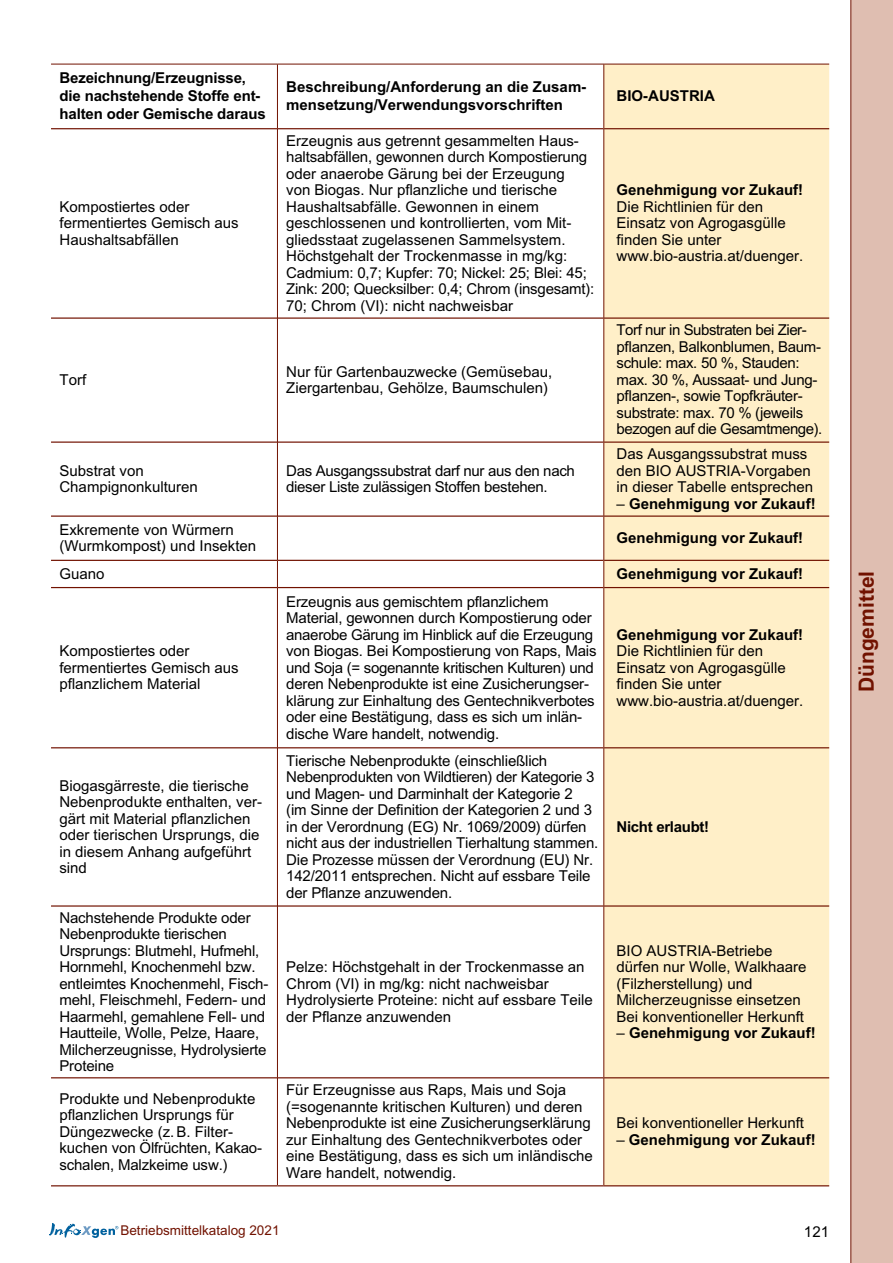
<style>
.page{position:relative;width:893px;height:1263px;background:#fff}
.page>*{position:absolute;margin:0;border:0;box-sizing:border-box;transform-origin:0 0}
.t1{font:700 21px "M Arial";color:#711200}
.t2{font:15px/16.5px "M Arial";color:#000}
.t3{font:700 15px/18px "M Arial";color:#000}
.t4{font:15px/16.5px "M Arial";letter-spacing:-.02em;color:#000}
.t5{font:700 15px "M Arial";letter-spacing:-.02em;color:#000}
.t6{font:13.5px "M Arial";color:#711200}
.s1{font-weight:400}
</style>
<div class="page">
<div style="left:850px;top:0;width:43px;height:1263px;background:#dfbeb1"></div>
<svg style="left:49px;top:1223px;width:69px;height:15px"></svg>
<svg style="left:51px;top:129px;width:552px;height:950px"></svg>
<div style="left:604px;top:65px;width:225px;height:1120px;background:#ffefc8"></div>
<svg style="left:51px;top:907px;width:552px;height:170px"></svg>
<hr style="left:51px;top:64px;width:227px;height:1px;background:#711200">
<hr style="left:277px;top:64px;width:1px;height:65px;background:#711200">
<hr style="left:604px;top:64px;width:225px;height:1px;background:#711200">
<hr style="left:277px;top:129px;width:1px;height:189px;background:#711200">
<hr style="left:277px;top:318px;width:1px;height:124px;background:#711200">
<hr style="left:277px;top:442px;width:1px;height:74px;background:#711200">
<hr style="left:277px;top:516px;width:1px;height:44px;background:#711200">
<svg style="left:277px;top:560px;width:1px;height:27px"></svg>
<hr style="left:277px;top:587px;width:1px;height:161px;background:#711200">
<hr style="left:277px;top:748px;width:1px;height:158px;background:#711200">
<hr style="left:277px;top:906px;width:1px;height:172px;background:#711200">
<hr style="left:277px;top:1078px;width:1px;height:107px;background:#711200">
<hr style="left:278px;top:64px;width:326px;height:1px;background:#711200">
<hr style="left:603px;top:64px;width:1px;height:65px;background:#711200">
<hr style="left:603px;top:129px;width:1px;height:189px;background:#711200">
<hr style="left:603px;top:318px;width:1px;height:124px;background:#711200">
<hr style="left:603px;top:442px;width:1px;height:74px;background:#711200">
<hr style="left:603px;top:516px;width:1px;height:44px;background:#711200">
<svg style="left:603px;top:560px;width:1px;height:27px"></svg>
<hr style="left:603px;top:587px;width:1px;height:161px;background:#711200">
<hr style="left:603px;top:748px;width:1px;height:158px;background:#711200">
<hr style="left:603px;top:906px;width:1px;height:172px;background:#711200">
<hr style="left:603px;top:1078px;width:1px;height:107px;background:#711200">
<hr style="left:51px;top:128px;width:226px;height:1px;background:#711200">
<hr style="left:604px;top:128px;width:225px;height:1px;background:#711200">
<hr style="left:51px;top:317px;width:226px;height:2px;background:#711200">
<hr style="left:604px;top:317px;width:225px;height:2px;background:#711200">
<hr style="left:51px;top:441px;width:226px;height:2px;background:#711200">
<hr style="left:604px;top:441px;width:225px;height:2px;background:#711200">
<hr style="left:51px;top:515px;width:226px;height:2px;background:#711200">
<hr style="left:604px;top:515px;width:225px;height:2px;background:#711200">
<hr style="left:51px;top:560px;width:226px;height:1px;background:#711200">
<hr style="left:604px;top:560px;width:225px;height:1px;background:#711200">
<hr style="left:51px;top:587px;width:226px;height:1px;background:#711200">
<hr style="left:604px;top:587px;width:225px;height:1px;background:#711200">
<hr style="left:51px;top:747px;width:226px;height:1px;background:#711200">
<hr style="left:604px;top:747px;width:225px;height:1px;background:#711200">
<hr style="left:51px;top:905px;width:226px;height:2px;background:#711200">
<hr style="left:604px;top:905px;width:225px;height:2px;background:#711200">
<hr style="left:51px;top:1077px;width:226px;height:1px;background:#711200">
<hr style="left:604px;top:1077px;width:225px;height:1px;background:#711200">
<hr style="left:51px;top:1185px;width:226px;height:1px;background:#711200">
<hr style="left:604px;top:1185px;width:225px;height:1px;background:#711200">
<hr style="left:278px;top:128px;width:325px;height:1px;background:#711200">
<hr style="left:278px;top:317px;width:325px;height:2px;background:#711200">
<hr style="left:278px;top:441px;width:325px;height:2px;background:#711200">
<hr style="left:278px;top:515px;width:325px;height:2px;background:#711200">
<hr style="left:278px;top:560px;width:325px;height:1px;background:#711200">
<hr style="left:278px;top:587px;width:325px;height:1px;background:#711200">
<hr style="left:278px;top:747px;width:325px;height:1px;background:#711200">
<hr style="left:278px;top:905px;width:325px;height:2px;background:#711200">
<hr style="left:278px;top:1077px;width:325px;height:1px;background:#711200">
<hr style="left:277px;top:1185px;width:327px;height:1px;background:#711200">
<p class="t3" style="left:60px;top:69px;width:208px">Bezeichnung/Erzeugnisse, die nachstehende Stoffe ent&shy;halten oder Gemische daraus</p>
<p class="t3" style="left:286px;top:78px;width:302px">Beschreibung/Anforderung an die Zusam&shy;mensetzung/Verwendungsvorschriften</p>
<p class="t3" style="left:617px;top:87px;width:100px">BIO-AUSTRIA</p>
<p class="t2" style="left:60px;top:198px;width:181px">Kompostiertes oder fermentiertes Gemisch aus<br>Haushaltsabfällen</p>
<p class="t2" style="left:286px;top:132px;width:310px">Erzeugnis aus getrennt gesammelten Haus&shy;haltsabfällen, gewonnen durch Kompostierung oder anaerobe Gärung bei der Erzeugung<br>von Biogas. Nur pflanzliche und tierische Haushaltsabfälle. Gewonnen in einem geschlossenen und kontrollierten, vom Mit&shy;gliedsstaat zugelassenen Sammelsystem.<br>Höchstgehalt der Trockenmasse in mg/kg:<br>Cadmium: 0,7; Kupfer: 70; Nickel: 25; Blei: 45; Zink: 200; Quecksilber: 0,4; Chrom (insgesamt):<br>70; Chrom (VI): nicht nachweisbar</p>
<p class="t2" style="left:59px;top:371px;width:28px">Torf</p>
<p class="t2" style="left:286px;top:363px;width:267px">Nur für Gartenbauzwecke (Gemüsebau,<br>Ziergartenbau, Gehölze, Baumschulen)</p>
<p class="t2" style="left:59px;top:462px;width:140px">Substrat von<br>Champignonkulturen</p>
<p class="t4" style="left:286px;top:462px;width:290px">Das Ausgangssubstrat darf nur aus den nach dieser Liste zulässigen Stoffen bestehen.</p>
<p class="t3" style="left:617px;top:181px;width:188px">Genehmigung vor Zukauf!</p>
<p class="t2" style="left:617px;top:198px;width:188px">Die Richtlinien für den<br>Einsatz von Agrogasgülle finden Sie unter www.bio-austria.at/duenger.</p>
<p class="t4" style="left:616px;top:322px;width:207px">Torf nur in Substraten bei Zier&shy;pflanzen, Balkonblumen, Baum&shy;schule: max. 50 %, Stauden: max. 30 %, Aussaat- und Jung&shy;pflanzen-, sowie Topfkräuter&shy;substrate: max. 70 % (jeweils bezogen auf die Gesamtmenge).</p>
<p class="t2" style="left:616px;top:446px;width:198px">Das Ausgangssubstrat muss den BIO AUSTRIA-Vorgaben in dieser Tabelle entsprechen</p>
<p class="t3" style="left:616px;top:494px;width:201px"><span class="s1">–</span> Genehmigung vor Zukauf!</p>
<p class="t2" style="left:59px;top:521px;width:198px">Exkremente von Würmern (Wurmkompost) und Insekten</p>
<p class="t3" style="left:616px;top:529px;width:188px">Genehmigung vor Zukauf!</p>
<p class="t2" style="left:59px;top:565px;width:47px">Guano</p>
<p class="t3" style="left:616px;top:564px;width:188px">Genehmigung vor Zukauf!</p>
<p class="t2" style="left:59px;top:642px;width:181px">Kompostiertes oder fermentiertes Gemisch aus pflanzlichem Material</p>
<p class="t2" style="left:59px;top:777px;width:204px">Biogasgärreste, die tierische<br>Nebenprodukte enthalten, ver&shy;gärt mit Material pflanzlichen oder tierischen Ursprungs, die in diesem Anhang aufgeführt sind</p>
<p class="t2" style="left:59px;top:909px;width:211px">Nachstehende Produkte oder<br>Nebenprodukte tierischen<br>Ursprungs: Blutmehl, Hufmehl,<br>Hornmehl, Knochenmehl bzw. entleimtes Knochenmehl, Fisch&shy;mehl, Fleischmehl, Federn- und<br>Haarmehl, gemahlene Fell- und<br>Hautteile, Wolle, Pelze, Haare,<br>Milcherzeugnisse, Hydrolysierte<br>Proteine</p>
<p class="t2" style="left:286px;top:593px;width:312px">Erzeugnis aus gemischtem pflanzlichem Material, gewonnen durch Kompostierung oder anaerobe Gärung im Hinblick auf die Erzeugung von Biogas. Bei Kompostierung von Raps, Mais und Soja (= sogenannte kritischen Kulturen) und deren Nebenprodukte ist eine Zusicherungser&shy;klärung zur Einhaltung des Gentechnikverbotes oder eine Bestätigung, dass es sich um inlän&shy;dische Ware handelt, notwendig.</p>
<p class="t2" style="left:286px;top:752px;width:314px">Tierische Nebenprodukte (einschließlich Nebenprodukten von Wildtieren) der Kategorie 3 und Magen- und Darminhalt der Kategorie 2<br>(im Sinne der Definition der Kategorien 2 und 3 in der Verordnung (EG) Nr. 1069/2009) dürfen nicht aus der industriellen Tierhaltung stammen.<br>Die Prozesse müssen der Verordnung (EU) Nr.<br>142/2011 entsprechen. Nicht auf essbare Teile der Pflanze anzuwenden.</p>
<p class="t2" style="left:286px;top:958px;width:308px">Pelze: Höchstgehalt in der Trockenmasse an Chrom (VI) in mg/kg: nicht nachweisbar Hydrolysierte Proteine: nicht auf essbare Teile der Pflanze anzuwenden</p>
<p class="t2" style="left:59px;top:1090px;width:204px">Produkte und Nebenprodukte pflanzlichen Ursprungs für<br>Düngezwecke (z.B. Filter&shy;kuchen von Ölfrüchten, Kakao&shy;schalen, Malzkeime usw.)</p>
<p class="t2" style="left:286px;top:1082px;width:308px">Für Erzeugnisse aus Raps, Mais und Soja (=sogenannte kritischen Kulturen) und deren Nebenprodukte ist eine Zusicherungserklärung zur Einhaltung des Gentechnikverbotes oder eine Bestätigung, dass es sich um inländische Ware handelt, notwendig.</p>
<p class="t3" style="left:616px;top:625px;width:188px">Genehmigung vor Zukauf!</p>
<p class="t2" style="left:616px;top:642px;width:188px">Die Richtlinien für den<br>Einsatz von Agrogasgülle finden Sie unter www.bio-austria.at/duenger.</p>
<p class="t5" style="left:616px;top:818px;width:94px">Nicht erlaubt!</p>
<p class="t2" style="left:616px;top:942px;width:192px">BIO AUSTRIA-Betriebe dürfen nur Wolle, Walkhaare (Filzherstellung) und<br>Milcherzeugnisse einsetzen<br>Bei konventioneller Herkunft</p>
<p class="t3" style="left:616px;top:1024px;width:201px"><span class="s1">–</span> Genehmigung vor Zukauf!</p>
<p class="t2" style="left:616px;top:1115px;width:189px">Bei konventioneller Herkunft</p>
<p class="t3" style="left:616px;top:1130px;width:201px"><span class="s1">–</span> Genehmigung vor Zukauf!</p>
<p class="t6" style="left:120px;top:1223px;width:161px">Betriebsmittelkatalog 2021</p>
<p class="t2" style="left:804px;top:1223px;width:27px">121</p>
<h1 class="t1" style="left:854px;top:692px;width:123px;rotate:-90deg">Düngemittel</h1>
</div>
